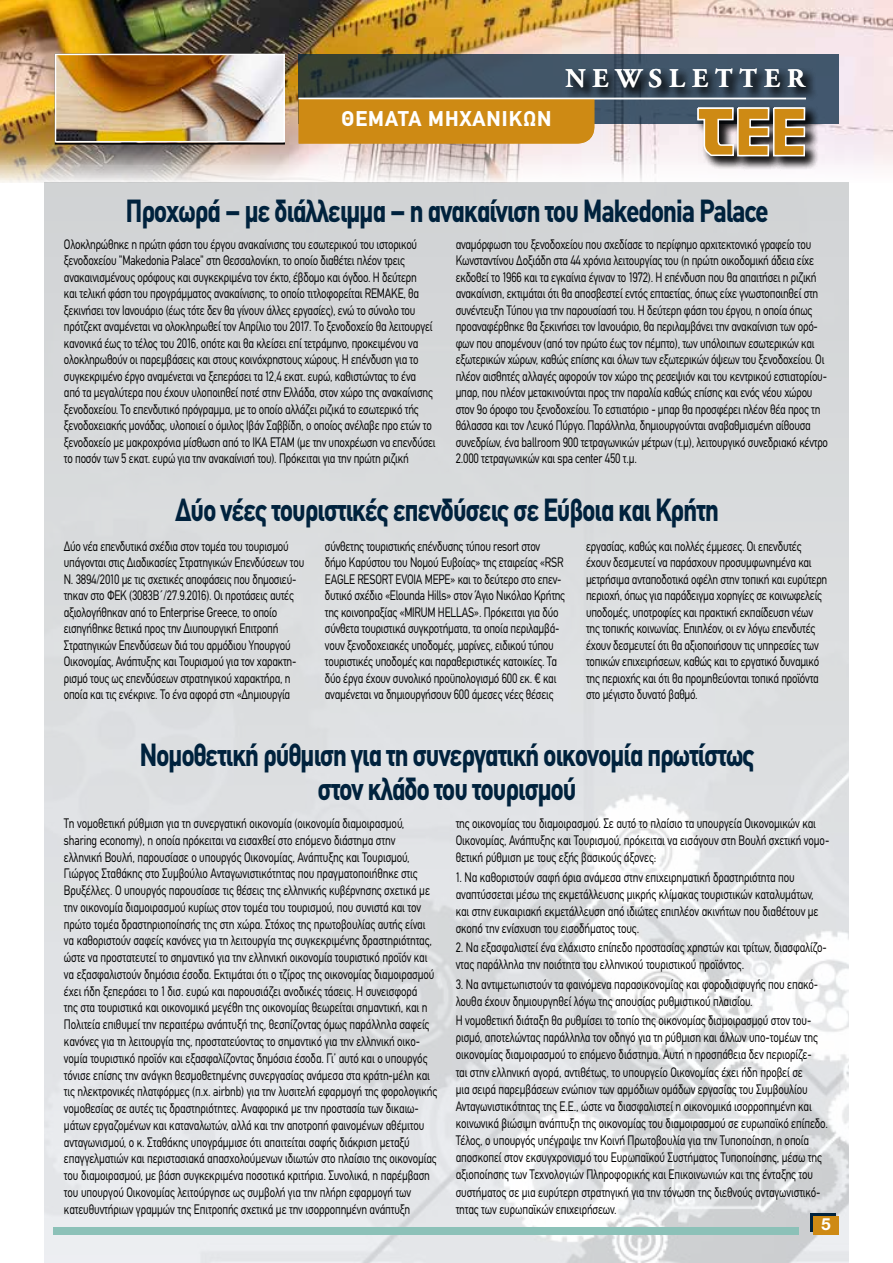
<style>
.page{position:relative;width:893px;height:1263px;background:#fff}
.page>*{position:absolute;margin:0;border:0;box-sizing:border-box;transform-origin:0 0}
.t1{font:700 31.5px/34.5px "CF Din";letter-spacing:-.03em;color:#00223d;text-align:center;scale:.81 1}
.t2{font:700 27px "CF Garamond";letter-spacing:.26em;color:#fff}
.t3{font:700 21px "CF Din";letter-spacing:.05em;color:#fff}
.t4{font:700 18px "Helvetica Neue Greek";color:#fff}
.t5{font:13.5px/16.5px "CF Din";letter-spacing:-.02em;color:#000;scale:.81 1}
</style>
<div class="page">
<img style="left:44px;top:183px;width:805px;height:1080px">
<img style="left:0;top:165px;width:849px;height:18px">
<img style="left:0;top:0;width:893px;height:165px">
<svg style="left:299px;top:54px;width:540px;height:69px;background:#3e4f5d"></svg>
<div style="left:55px;top:54px;width:230px;height:91px;border:2px solid #000"></div>
<div style="left:565px;top:67px;width:254px;height:35px;background:#000;opacity:.75"></div>
<div style="left:695px;top:105px;width:53px;height:65px;background:#000;opacity:.75"></div>
<div style="left:735px;top:105px;width:48px;height:65px;background:#000;opacity:.75"></div>
<div style="left:771px;top:105px;width:48px;height:65px;background:#000;opacity:.75"></div>
<svg style="left:696px;top:107px;width:110px;height:50px;background:#b69257"></svg>
<img style="left:58px;top:57px;width:224px;height:82px">
<div style="left:55px;top:54px;width:230px;height:88px;border:2px solid #fff"></div>
<div style="left:299px;top:99px;width:297px;height:45px;background:#ce8a14"></div>
<hr style="left:299px;top:98px;width:507px;height:1px;background:#fff">
<div style="left:810px;top:1214px;width:26px;height:18px;background:#00223d"></div>
<div style="left:813px;top:1216px;width:26px;height:18px;background:#ce8a14"></div>
<div style="left:53px;top:1227px;width:746px;height:7px;background:#8cc1b8"></div>
<h3 class="t3" style="left:342px;top:108px;width:211px">ΘΕΜΑΤΑ ΜΗΧΑΝΙΚΩΝ</h3>
<h2 class="t2" style="left:565px;top:65px;width:241px">NEWSLETTER</h2>
<h1 class="t1" style="left:126px;top:194px;width:795px">Προχωρά – με διάλλειμμα – η ανακαίνιση του Makedonia Palace</h1>
<p class="t5" style="left:64px;top:236px;width:460px">Ολοκληρώθηκε η πρώτη φάση του έργου ανακαίνισης του εσωτερικού του ιστορικού ξενοδοχείου "Makedonia Palace" στη Θεσσαλονίκη, το οποίο διαθέτει πλέον τρεις ανακαινισμένους ορόφους και συγκεκριμένα τον έκτο, έβδομο και όγδοο. Η δεύτερη<br>και τελική φάση του προγράμματος ανακαίνισης, το οποίο τιτλοφορείται REMAKE, θα ξεκινήσει τον Ιανουάριο (έως τότε δεν θα γίνουν άλλες εργασίες), ενώ το σύνολο του πρότζεκτ αναμένεται να ολοκληρωθεί τον Απρίλιο του 2017. Το ξενοδοχείο θα λειτουργεί κανονικά έως το τέλος του 2016, οπότε και θα κλείσει επί τετράμηνο, προκειμένου να ολοκληρωθούν οι παρεμβάσεις και στους κοινόχρηστους χώρους. Η επένδυση για το συγκεκριμένο έργο αναμένεται να ξεπεράσει τα 12,4 εκατ. ευρώ, καθιστώντας το ένα από τα μεγαλύτερα που έχουν υλοποιηθεί ποτέ στην Ελλάδα, στον χώρο της ανακαίνισης ξενοδοχείου. Το επενδυτικό πρόγραμμα, με το οποίο αλλάζει ριζικά το εσωτερικό τής ξενοδοχειακής μονάδας, υλοποιεί ο όμιλος Ιβάν Σαββίδη, ο οποίος ανέλαβε προ ετών το ξενοδοχείο με μακροχρόνια μίσθωση από το ΙΚΑ ΕΤΑΜ (με την υποχρέωση να επενδύσει το ποσόν των 5 εκατ. ευρώ για την ανακαίνισή του). Πρόκειται για την πρώτη ριζική</p>
<p class="t5" style="left:456px;top:236px;width:461px">αναμόρφωση του ξενοδοχείου που σχεδίασε το περίφημο αρχιτεκτονικό γραφείο του Κωνσταντίνου Δοξιάδη στα 44 χρόνια λειτουργίας του (η πρώτη οικοδομική άδεια είχε εκδοθεί το 1966 και τα εγκαίνια έγιναν το 1972). Η επένδυση που θα απαιτήσει η ριζική ανακαίνιση, εκτιμάται ότι θα αποσβεστεί εντός επταετίας, όπως είχε γνωστοποιηθεί στη συνέντευξη Τύπου για την παρουσίασή του. Η δεύτερη φάση του έργου, η οποία όπως προαναφέρθηκε θα ξεκινήσει τον Ιανουάριο, θα περιλαμβάνει την ανακαίνιση των ορό&shy;φων που απομένουν (από τον πρώτο έως τον πέμπτο), των υπόλοιπων εσωτερικών και εξωτερικών χώρων, καθώς επίσης και όλων των εξωτερικών όψεων του ξενοδοχείου. Οι πλέον αισθητές αλλαγές αφορούν τον χώρο της ρεσεψιόν και του κεντρικού εστιατορίου&shy;μπαρ, που πλέον μετακινούνται προς την παραλία καθώς επίσης και ενός νέου χώρου στον 9ο όροφο του ξενοδοχείου. Το εστιατόριο - μπαρ θα προσφέρει πλέον θέα προς τη θάλασσα και τον Λευκό Πύργο. Παράλληλα, δημιουργούνται αναβαθμισμένη αίθουσα συνεδρίων, ένα ballroom 900 τετραγωνικών μέτρων (τ.μ), λειτουργικό συνεδριακό κέντρο 2.000 τετραγωνικών και spa center 450 τ.μ.</p>
<h1 class="t1" style="left:176px;top:493px;width:672px">Δύο νέες τουριστικές επενδύσεις σε Εύβοια και Κρήτη</h1>
<p class="t5" style="left:64px;top:538px;width:298px">Δύο νέα επενδυτικά σχέδια στον τομέα του τουρισμού υπάγονται στις Διαδικασίες Στρατηγικών Επενδύσεων του Ν. 3894/2010 με τις σχετικές αποφάσεις που δημοσιεύ&shy;τηκαν στο ΦΕΚ (3083Β΄/27.9.2016). Οι προτάσεις αυτές αξιολογήθηκαν από το Enterprise Greece, το οποίο εισηγήθηκε θετικά προς την Διυπουργική Επιτροπή Στρατηγικών Επενδύσεων διά του αρμόδιου Υπουργού Οικονομίας, Ανάπτυξης και Τουρισμού για τον χαρακτη&shy;ρισμό τους ως επενδύσεων στρατηγικού χαρακτήρα, η οποία και τις ενέκρινε. Το ένα αφορά στη «Δημιουργία</p>
<p class="t5" style="left:325px;top:538px;width:298px">σύνθετης τουριστικής επένδυσης τύπου resort στον δήμο Καρύστου του Νομού Ευβοίας» της εταιρείας «RSR EAGLE RESORT EVOIA MEPE» και το δεύτερο στο επεν&shy;δυτικό σχέδιο «Elounda Hills» στον Άγιο Νικόλαο Κρήτης της κοινοπραξίας «MIRUM HELLAS». Πρόκειται για δύο σύνθετα τουριστικά συγκροτήματα, τα οποία περιλαμβά&shy;νουν ξενοδοχειακές υποδομές, μαρίνες, ειδικού τύπου τουριστικές υποδομές και παραθεριστικές κατοικίες. Τα δύο έργα έχουν συνολικό προϋπολογισμό 600 εκ. € και αναμένεται να δημιουργήσουν 600 άμεσες νέες θέσεις</p>
<p class="t5" style="left:586px;top:538px;width:299px">εργασίας, καθώς και πολλές έμμεσες. Οι επενδυτές έχουν δεσμευτεί να παράσχουν προσυμφωνημένα και μετρήσιμα ανταποδοτικά οφέλη στην τοπική και ευρύτερη περιοχή, όπως για παράδειγμα χορηγίες σε κοινωφελείς υποδομές, υποτροφίες και πρακτική εκπαίδευση νέων της τοπικής κοινωνίας. Επιπλέον, οι εν λόγω επενδυτές έχουν δεσμευτεί ότι θα αξιοποιήσουν τις υπηρεσίες των τοπικών επιχειρήσεων, καθώς και το εργατικό δυναμικό της περιοχής και ότι θα προμηθεύονται τοπικά προϊόντα στο μέγιστο δυνατό βαθμό.</p>
<h1 class="t1" style="left:140px;top:738px;width:760px">Νομοθετική ρύθμιση για τη συνεργατική οικονομία πρωτίστως στον κλάδο του τουρισμού</h1>
<p class="t5" style="left:64px;top:815px;width:462px">Τη νομοθετική ρύθμιση για τη συνεργατική οικονομία (οικονομία διαμοιρασμού, sharing economy), η οποία πρόκειται να εισαχθεί στο επόμενο διάστημα στην<br>ελληνική Βουλή, παρουσίασε ο υπουργός Οικονομίας, Ανάπτυξης και Τουρισμού, Γιώργος Σταθάκης στο Συμβούλιο Ανταγωνιστικότητας που πραγματοποιήθηκε στις Βρυξέλλες. Ο υπουργός παρουσίασε τις θέσεις της ελληνικής κυβέρνησης σχετικά με την οικονομία διαμοιρασμού κυρίως στον τομέα του τουρισμού, που συνιστά και τον πρώτο τομέα δραστηριοποίησής της στη χώρα. Στόχος της πρωτοβουλίας αυτής είναι να καθοριστούν σαφείς κανόνες για τη λειτουργία της συγκεκριμένης δραστηριότητας, ώστε να προστατευτεί το σημαντικό για την ελληνική οικονομία τουριστικό προϊόν και να εξασφαλιστούν δημόσια έσοδα. Εκτιμάται ότι ο τζίρος της οικονομίας διαμοιρασμού έχει ήδη ξεπεράσει το 1 δισ. ευρώ και παρουσιάζει ανοδικές τάσεις. Η συνεισφορά<br>της στα τουριστικά και οικονομικά μεγέθη της οικονομίας θεωρείται σημαντική, και η Πολιτεία επιθυμεί την περαιτέρω ανάπτυξή της, θεσπίζοντας όμως παράλληλα σαφείς κανόνες για τη λειτουργία της, προστατεύοντας το σημαντικό για την ελληνική οικο&shy;νομία τουριστικό προϊόν και εξασφαλίζοντας δημόσια έσοδα. Γι’ αυτό και ο υπουργός τόνισε επίσης την ανάγκη θεσμοθετημένης συνεργασίας ανάμεσα στα κράτη-μέλη και τις ηλεκτρονικές πλατφόρμες (π.χ. airbnb) για την λυσιτελή εφαρμογή της φορολογικής νομοθεσίας σε αυτές τις δραστηριότητες. Αναφορικά με την προστασία των δικαιω&shy;μάτων εργαζομένων και καταναλωτών, αλλά και την αποτροπή φαινομένων αθέμιτου ανταγωνισμού, ο κ. Σταθάκης υπογράμμισε ότι απαιτείται σαφής διάκριση μεταξύ επαγγελματιών και περιστασιακά απασχολούμενων ιδιωτών στο πλαίσιο της οικονομίας του διαμοιρασμού, με βάση συγκεκριμένα ποσοτικά κριτήρια. Συνολικά, η παρέμβαση του υπουργού Οικονομίας λειτούργησε ως συμβολή για την πλήρη εφαρμογή των κατευθυντήριων γραμμών της Επιτροπής σχετικά με την ισορροπημένη ανάπτυξη</p>
<p class="t5" style="left:456px;top:815px;width:463px;line-height:17.1px">της οικονομίας του διαμοιρασμού. Σε αυτό το πλαίσιο τα υπουργεία Οικονομικών και<br>Οικονομίας, Ανάπτυξης και Τουρισμού, πρόκειται να εισάγουν στη Βουλή σχετική νομο&shy;θετική ρύθμιση με τους εξής βασικούς άξονες:</p>
<p class="t5" style="left:456px;top:868px;width:450px;line-height:17.1px">1. Να καθοριστούν σαφή όρια ανάμεσα στην επιχειρηματική δραστηριότητα που αναπτύσσεται μέσω της εκμετάλλευσης μικρής κλίμακας τουριστικών καταλυμάτων, και στην ευκαιριακή εκμετάλλευση από ιδιώτες επιπλέον ακινήτων που διαθέτουν με σκοπό την ενίσχυση του εισοδήματος τους.</p>
<p class="t5" style="left:456px;top:939px;width:460px;line-height:17.1px">2. Να εξασφαλιστεί ένα ελάχιστο επίπεδο προστασίας χρηστών και τρίτων, διασφαλίζο&shy;ντας παράλληλα την ποιότητα του ελληνικού τουριστικού προϊόντος.</p>
<p class="t5" style="left:456px;top:975px;width:449px;line-height:17.1px">3. Να αντιμετωπιστούν τα φαινόμενα παραοικονομίας και φοροδιαφυγής που επακό&shy;λουθα έχουν δημιουργηθεί λόγω της απουσίας ρυθμιστικού πλαισίου.</p>
<p class="t5" style="left:456px;top:1012px;width:461px;line-height:17.1px">Η νομοθετική διάταξη θα ρυθμίσει το τοπίο της οικονομίας διαμοιρασμού στον του&shy;ρισμό, αποτελώντας παράλληλα τον οδηγό για τη ρύθμιση και άλλων υπο-τομέων της οικονομίας διαμοιρασμού το επόμενο διάστημα. Αυτή η προσπάθεια δεν περιορίζε-<br>ται στην ελληνική αγορά, αντιθέτως, το υπουργείο Οικονομίας έχει ήδη προβεί σε<br>μια σειρά παρεμβάσεων ενώπιον των αρμόδιων ομάδων εργασίας του Συμβουλίου Ανταγωνιστικότητας της Ε.Ε., ώστε να διασφαλιστεί η οικονομικά ισορροπημένη και κοινωνικά βιώσιμη ανάπτυξη της οικονομίας του διαμοιρασμού σε ευρωπαϊκό επίπεδο.<br>Τέλος, ο υπουργός υπέγραψε την Κοινή Πρωτοβουλία για την Τυποποίηση, η οποία αποσκοπεί στον εκσυγχρονισμό του Ευρωπαϊκού Συστήματος Τυποποίησης, μέσω της αξιοποίησης των Τεχνολογιών Πληροφορικής και Επικοινωνιών και της ένταξης του συστήματος σε μια ευρύτερη στρατηγική για την τόνωση της διεθνούς ανταγωνιστικό&shy;τητας των ευρωπαϊκών επιχειρήσεων.</p>
<h3 class="t4" style="left:821px;top:1215px;width:11px">5</h3>
</div>
